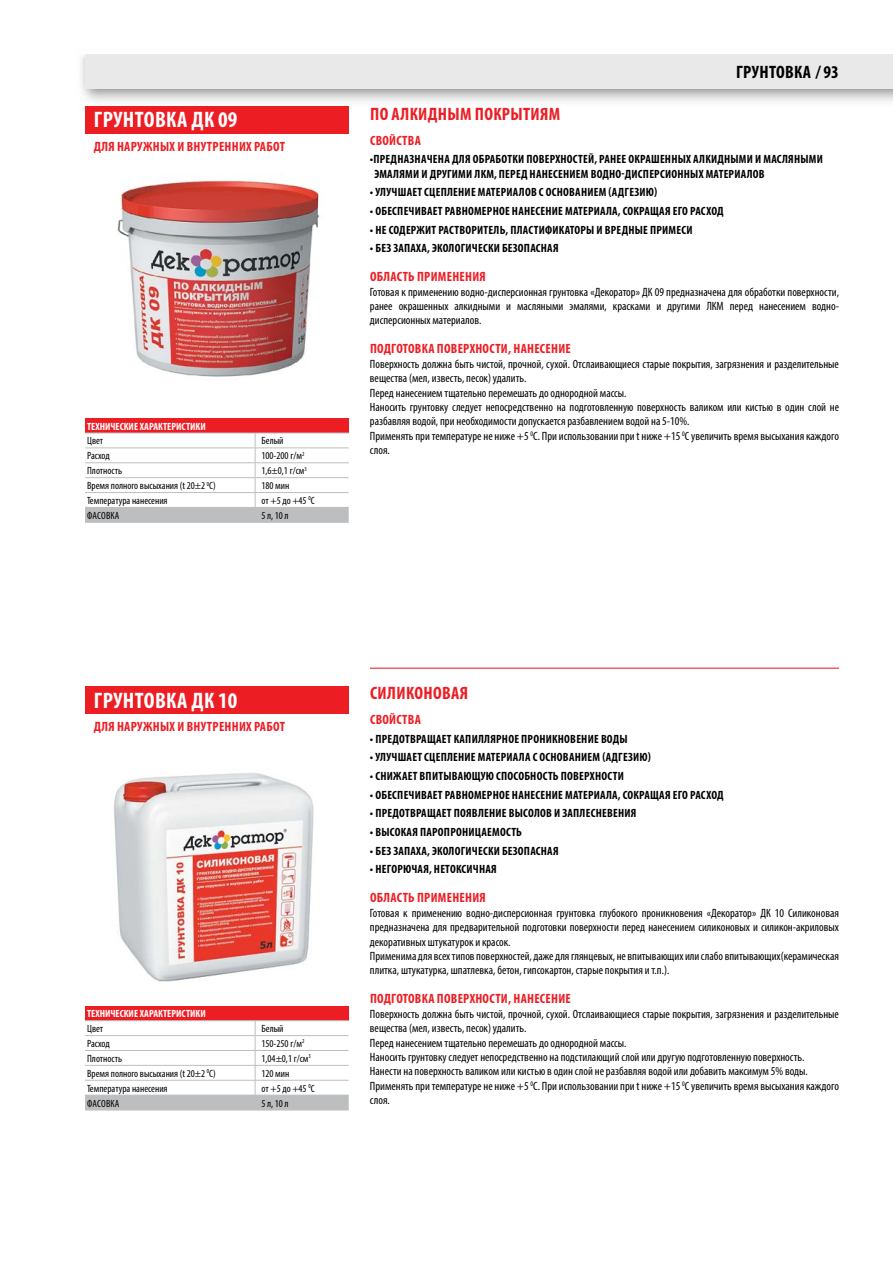
<style>
.page{position:relative;width:893px;height:1263px;background:#fff}
.page>*{position:absolute;margin:0;border:0;box-sizing:border-box;transform-origin:0 0}
.t1{font:700 condensed 22.5px "Myriad Pro";letter-spacing:.02em;color:#fff}
.t2{font:700 condensed 18px "Myriad Pro";letter-spacing:.02em;color:#ed1d24}
.t3{font:700 condensed 18px "Myriad Pro";letter-spacing:.02em;color:#000}
.t4{font:700 condensed 13.5px "Myriad Pro";letter-spacing:.02em;color:#ed1d24}
.t5{font:condensed 12px/14.4px "Myriad Pro";color:#000}
.t6{font:700 condensed 12px/14.4px "Myriad Pro";letter-spacing:.02em;color:#000}
.t7{font:condensed 10.5px "Myriad Pro";color:#000}
.t8{font:700 condensed 10.5px "Myriad Pro";color:#fff}
</style>
<div class="page">
<img style="left:81px;top:56px;width:812px;height:51px">
<div style="left:85px;top:54px;width:808px;height:34px;background:#e9e9ea"></div>
<div style="left:85px;top:107px;width:264px;height:27px;background:#ed1d24"></div>
<div style="left:85px;top:418px;width:264px;height:15px;background:#ed1d24"></div>
<svg style="left:85px;top:433px;width:264px;height:89px"></svg>
<hr style="left:85px;top:522px;width:170px;height:1px;background:#bcbec0">
<hr style="left:255px;top:522px;width:94px;height:1px;background:#bcbec0">
<div style="left:85px;top:1006px;width:264px;height:15px;background:#ed1d24"></div>
<hr style="left:85px;top:1020px;width:170px;height:1px;background:#bcbec0">
<hr style="left:255px;top:1020px;width:94px;height:1px;background:#bcbec0">
<svg style="left:85px;top:1021px;width:264px;height:89px"></svg>
<hr style="left:85px;top:1110px;width:170px;height:1px;background:#bcbec0">
<hr style="left:255px;top:1110px;width:94px;height:1px;background:#bcbec0">
<img style="left:117px;top:175px;width:202px;height:202px">
<img style="left:114px;top:773px;width:200px;height:209px">
<div style="left:85px;top:686px;width:264px;height:27px;background:#ed1d24"></div>
<hr style="left:370px;top:668px;width:469px;height:1px;background:#ed1d24">
<h1 class="t1" style="left:94px;top:106px;width:145px">Грунтовка дк 09</h1>
<p class="t4" style="left:94px;top:138px;width:193px">для наружных и внутренних работ</p>
<p class="t8" style="left:87px;top:419px;width:6px">ТЕХНИЧЕСКИЕ</p>
<p class="t8" style="left:140px;top:419px;width:6px">ХАРАКТЕРИСТИКИ</p>
<p class="t7" style="left:87px;top:435px;width:18px">Цвет</p>
<p class="t7" style="left:261px;top:435px;width:24px">Белый</p>
<p class="t7" style="left:87px;top:449px;width:24px">Расход</p>
<p class="t7" style="left:261px;top:449px;width:44px">100-200 г/м<sup>2</sup></p>
<p class="t7" style="left:87px;top:464px;width:37px">Плотность</p>
<p class="t7" style="left:261px;top:464px;width:47px">1,6±0,1 г/см<sup>3</sup></p>
<p class="t7" style="left:87px;top:479px;width:130px">Время полного высыхания (t 20±2 <sup>0</sup>С)</p>
<p class="t7" style="left:261px;top:479px;width:29px">180 мин</p>
<p class="t7" style="left:87px;top:494px;width:82px">Температура нанесения</p>
<p class="t7" style="left:261px;top:494px;width:55px">от +5 до +45 <sup>0</sup>С</p>
<p class="t7" style="left:87px;top:509px;width:16px">Фасовк</p>
<p class="t7" style="left:115px;top:509px;width:6px">а</p>
<p class="t7" style="left:262px;top:509px;width:29px">5 л, 10 л</p>
<h2 class="t3" style="left:736px;top:61px;width:104px">ГРУНТОВКА / 93</h2>
<h2 class="t2" style="left:370px;top:103px;width:192px">по алкидным покрытиям</h2>
<p class="t4" style="left:370px;top:132px;width:52px">СВОЙСТВА</p>
<p class="t6" style="left:374px;top:152px;width:450px;text-indent:-4px">•предназначена для обработки поверхностей, ранее окрашенных алкидными и масляными эмалями и другими ЛКМ, перед нанесением водно-дисперсионных материалов</p>
<p class="t6" style="left:370px;top:185px;width:249px">• Улучшает сцепление материалов с основанием (АДГЕЗИЮ</p>
<p class="t6" style="left:654px;top:185px;width:5px">)</p>
<p class="t6" style="left:370px;top:203px;width:355px">• Обеспечивает равномерное нанесение материала, сокращая его расход</p>
<p class="t6" style="left:370px;top:222px;width:75px">• Не содержит РАСТВ</p>
<p class="t6" style="left:465px;top:222px;width:13px">ОРИТЕЛЬ</p>
<p class="t6" style="left:505px;top:222px;width:12px">, ПЛАСТИ</p>
<p class="t6" style="left:545px;top:222px;width:14px">ФИКАТ</p>
<p class="t6" style="left:574px;top:222px;width:38px">ОРы И ВРЕДНЫЕ</p>
<p class="t6" style="left:650px;top:222px;width:7px">ПРИМЕСИ</p>
<p class="t6" style="left:370px;top:241px;width:190px">• Без запаха, экологически безопасная</p>
<p class="t4" style="left:370px;top:268px;width:14px">ОБЛАСТЬ</p>
<p class="t4" style="left:417px;top:268px;width:8px">ПРИМЕНЕНИЯ</p>
<p class="t5" style="left:370px;top:284px;width:471px;text-align:justify">Готовая к применению водно-дисперсионная грунтовка «Декоратор» ДК 09 предназначена для обработки поверхности, ранее окрашенных алкидными и масляными эмалями, красками и другими ЛКМ перед нанесением водно&shy;дисперсионных материалов.</p>
<p class="t4" style="left:370px;top:340px;width:151px">Подготовка поверхности, НАНЕСЕНИЕ</p>
<p class="t5" style="left:370px;top:356px;width:471px">Поверхность должна быть чистой, прочной, сухой. Отслаивающиеся старые покрытия, загрязнения и разделительные вещества (мел, известь, песок) удалить.<br>Перед нанесением тщательно перемешать до однородной массы.<br>Наносить грунтовку следует непосредственно на подготовленную поверхность валиком или кистью в один слой не разбавляя водой, при необходимости допускается разбавлением водой на 5-10%.<br>Применять при температуре не ниже +5 <sup>0</sup>С. При использовании при t ниже +15 <sup>0</sup>С увеличить время высыхания каждого слоя.</p>
<h1 class="t1" style="left:94px;top:687px;width:145px">Грунтовка дк 10</h1>
<p class="t4" style="left:94px;top:718px;width:193px">для наружных и внутренних работ</p>
<p class="t8" style="left:87px;top:1007px;width:6px">ТЕХНИЧЕСКИЕ</p>
<p class="t8" style="left:140px;top:1007px;width:6px">ХАРАКТЕРИСТИКИ</p>
<p class="t7" style="left:87px;top:1022px;width:18px">Цвет</p>
<p class="t7" style="left:261px;top:1022px;width:24px">Белый</p>
<p class="t7" style="left:87px;top:1037px;width:24px">Расход</p>
<p class="t7" style="left:261px;top:1037px;width:44px">150-250 г/м<sup>2</sup></p>
<p class="t7" style="left:87px;top:1052px;width:37px">Плотность</p>
<p class="t7" style="left:261px;top:1052px;width:51px">1,04±0,1 г/см<sup>3</sup></p>
<p class="t7" style="left:87px;top:1067px;width:130px">Время полного высыхания (t 20±2 <sup>0</sup>С)</p>
<p class="t7" style="left:261px;top:1067px;width:29px">120 мин</p>
<p class="t7" style="left:87px;top:1082px;width:82px">Температура нанесения</p>
<p class="t7" style="left:261px;top:1082px;width:55px">от +5 до +45 <sup>0</sup>С</p>
<p class="t7" style="left:87px;top:1097px;width:16px">Фасовк</p>
<p class="t7" style="left:115px;top:1097px;width:6px">а</p>
<p class="t7" style="left:262px;top:1097px;width:29px">5 л, 10 л</p>
<h2 class="t2" style="left:370px;top:682px;width:99px">силиконовая</h2>
<p class="t4" style="left:370px;top:711px;width:52px">СВОЙСТВА</p>
<p class="t6" style="left:370px;top:731px;width:259px">• предотвращает капиллярное проникновение воды</p>
<p class="t6" style="left:370px;top:750px;width:283px">• Улучшает сцепление материала с основанием (Адгезию)</p>
<p class="t6" style="left:370px;top:769px;width:255px">• Снижает впитывающую способность поверхности</p>
<p class="t6" style="left:370px;top:787px;width:355px">• Обеспечивает равномерное нанесение материала, сокращая его расход</p>
<p class="t6" style="left:370px;top:806px;width:103px">• предотвращаЕТ ПОЯВЛЕНИЕ</p>
<p class="t6" style="left:509px;top:806px;width:61px">ВЫСОЛОВИ ЗАПЛЕСНЕВЕНИЯ</p>
<p class="t6" style="left:370px;top:824px;width:100px">• ВЫСОКАЯ ПАРОПРОНИЦАЕМ</p>
<p class="t6" style="left:500px;top:824px;width:13px">ОСТЬ</p>
<p class="t6" style="left:370px;top:843px;width:190px">• Без запаха, экологически безопасная</p>
<p class="t6" style="left:370px;top:862px;width:35px">• НЕГОРЮЧАЯ</p>
<p class="t6" style="left:429px;top:862px;width:34px">, НЕТОКСИЧНАЯ</p>
<p class="t4" style="left:370px;top:889px;width:14px">ОБЛАСТЬ</p>
<p class="t4" style="left:417px;top:889px;width:8px">ПРИМЕНЕНИЯ</p>
<p class="t5" style="left:370px;top:905px;width:471px">Готовая к применению водно-дисперсионная грунтовка глубокого проникновения «Декоратор» ДК 10 Силиконовая предназначена для предварительной подготовки поверхности перед нанесением силиконовых и силикон-акриловых декоративных штукатурок и красок.<br>Применима для всех типов поверхностей, даже для глянцевых, не впитывающих или слабо впитывающих(керамическая плитка, штукатурка, шпатлевка, бетон, гипсокартон, старые покрытия и т.п.).</p>
<p class="t4" style="left:370px;top:990px;width:151px">Подготовка поверхности, НАНЕСЕНИЕ</p>
<p class="t5" style="left:370px;top:1006px;width:471px">Поверхность должна быть чистой, прочной, сухой. Отслаивающиеся старые покрытия, загрязнения и разделительные вещества (мел, известь, песок) удалить.<br>Перед нанесением тщательно перемешать до однородной массы.<br>Наносить грунтовку следует непосредственно на подстилающий слой или другую подготовленную поверхность.<br>Нанести на поверхность валиком или кистью в один слой не разбавляя водой или добавить максимум 5% воды.<br>Применять при температуре не ниже +5 <sup>0</sup>С. При использовании при t ниже +15 <sup>0</sup>С увеличить время высыхания каждого слоя.</p>
</div>
